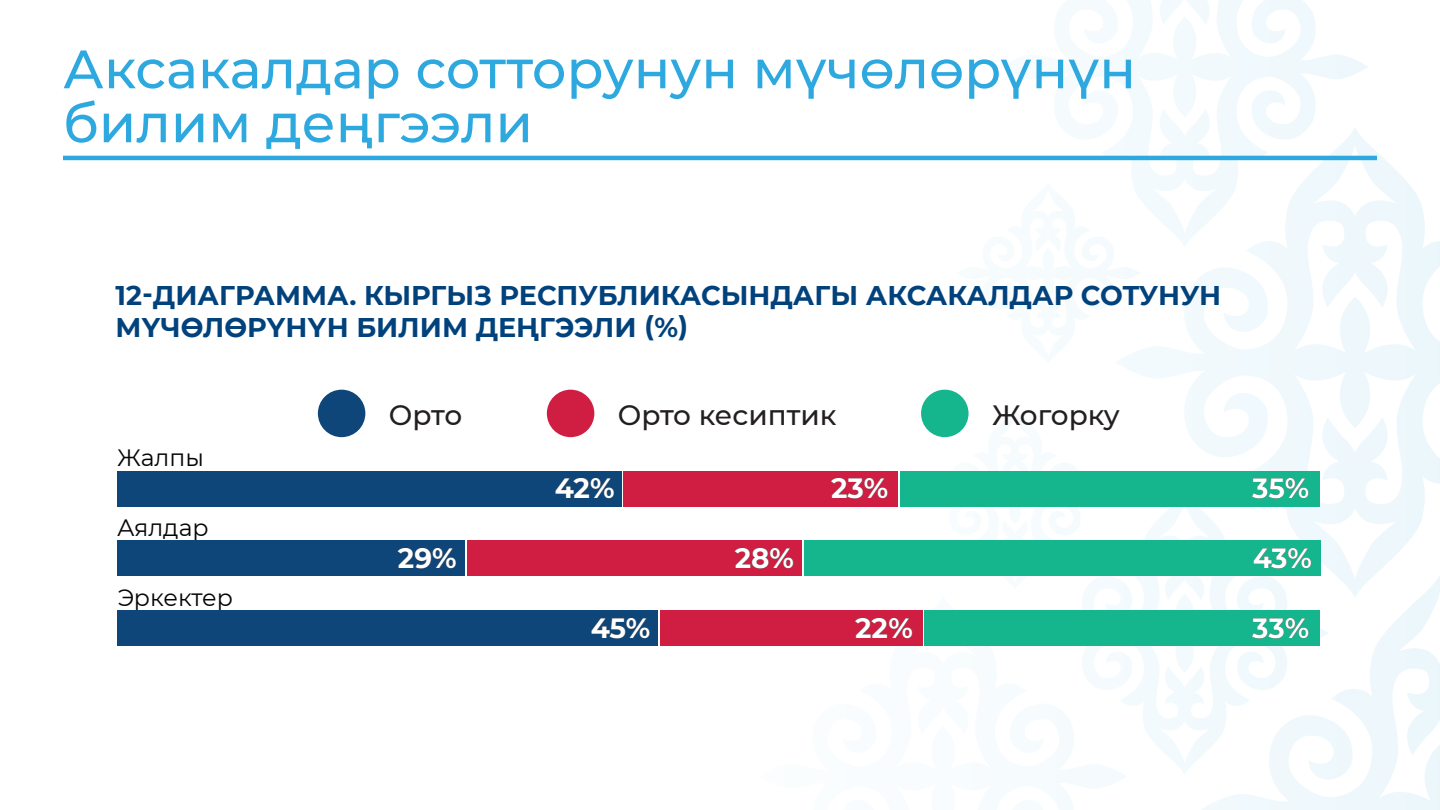
<style>
.page{position:relative;width:1440px;height:810px;background:#fff}
.page>*{position:absolute;margin:0;border:0;box-sizing:border-box;transform-origin:0 0}
.t1{font:500 54px/54px "Montserrat";color:#2ea9e0}
.t2{font:700 27.9px "Montserrat";color:#fff}
.t3{font:500 27.9px "Montserrat";color:#231f20}
.t4{font:700 27px/32.4px "Montserrat";color:#01427c}
.t5{font:23.62px "Montserrat";color:#050504}
</style>
<div class="page">
<svg style="left:1001px;top:0;width:368px;height:247px"></svg>
<div style="left:117px;top:471px;width:504px;height:36px;background:#0f467a"></div>
<div style="left:117px;top:540px;width:348px;height:36px;background:#0f467a"></div>
<div style="left:117px;top:610px;width:540px;height:36px;background:#0f467a"></div>
<div style="left:624px;top:471px;width:274px;height:36px;background:#cf1e42"></div>
<div style="left:467px;top:540px;width:335px;height:36px;background:#cf1e42"></div>
<div style="left:660px;top:610px;width:262px;height:36px;background:#cf1e42"></div>
<div style="left:900px;top:471px;width:420px;height:36px;background:#15b68d"></div>
<div style="left:804px;top:540px;width:516px;height:36px;background:#15b68d"></div>
<div style="left:925px;top:610px;width:395px;height:36px;background:#15b68d"></div>
<div style="left:318px;top:390px;width:47px;height:47px;background:#0f467a;border-radius:50%"></div>
<div style="left:547px;top:390px;width:47px;height:47px;background:#cf1e42;border-radius:50%"></div>
<div style="left:921px;top:390px;width:48px;height:47px;background:#15b68d;border-radius:50%"></div>
<hr style="left:63px;top:156px;width:1314px;height:4px;background:#2ea9e0">
<h1 class="t1" style="left:63px;top:40px;width:1075px">Аксакалдар сотторунун мүчөлөрүнүн билим деңгээли</h1>
<p class="t4" style="left:116px;top:278px;width:1107px">12-ДИАГРАММА. КЫРГЫЗ РЕСПУБЛИКАСЫНДАГЫ АКСАКАЛДАР СОТУНУН<br>МҮЧӨЛӨРҮНҮН БИЛИМ ДЕҢГЭЭЛИ (%)</p>
<p class="t5" style="left:117px;top:441px;width:88px">Жалпы</p>
<p class="t5" style="left:117px;top:511px;width:93px">Аялдар</p>
<p class="t5" style="left:117px;top:581px;width:117px">Эркектер</p>
<p class="t3" style="left:389px;top:395px;width:75px">Орто</p>
<p class="t3" style="left:618px;top:395px;width:220px">Орто кесиптик</p>
<p class="t3" style="left:992px;top:395px;width:129px">Жогорку</p>
<p class="t2" style="left:398px;top:538px;width:60px">29%</p>
<p class="t2" style="left:554px;top:468px;width:62px">42%</p>
<p class="t2" style="left:590px;top:608px;width:62px">45%</p>
<p class="t2" style="left:735px;top:538px;width:61px">28%</p>
<p class="t2" style="left:831px;top:468px;width:59px">23%</p>
<p class="t2" style="left:855px;top:608px;width:59px">22%</p>
<p class="t2" style="left:1252px;top:468px;width:59px">35%</p>
<p class="t2" style="left:1252px;top:538px;width:61px">43%</p>
<p class="t2" style="left:1252px;top:608px;width:59px">33%</p>
</div>
